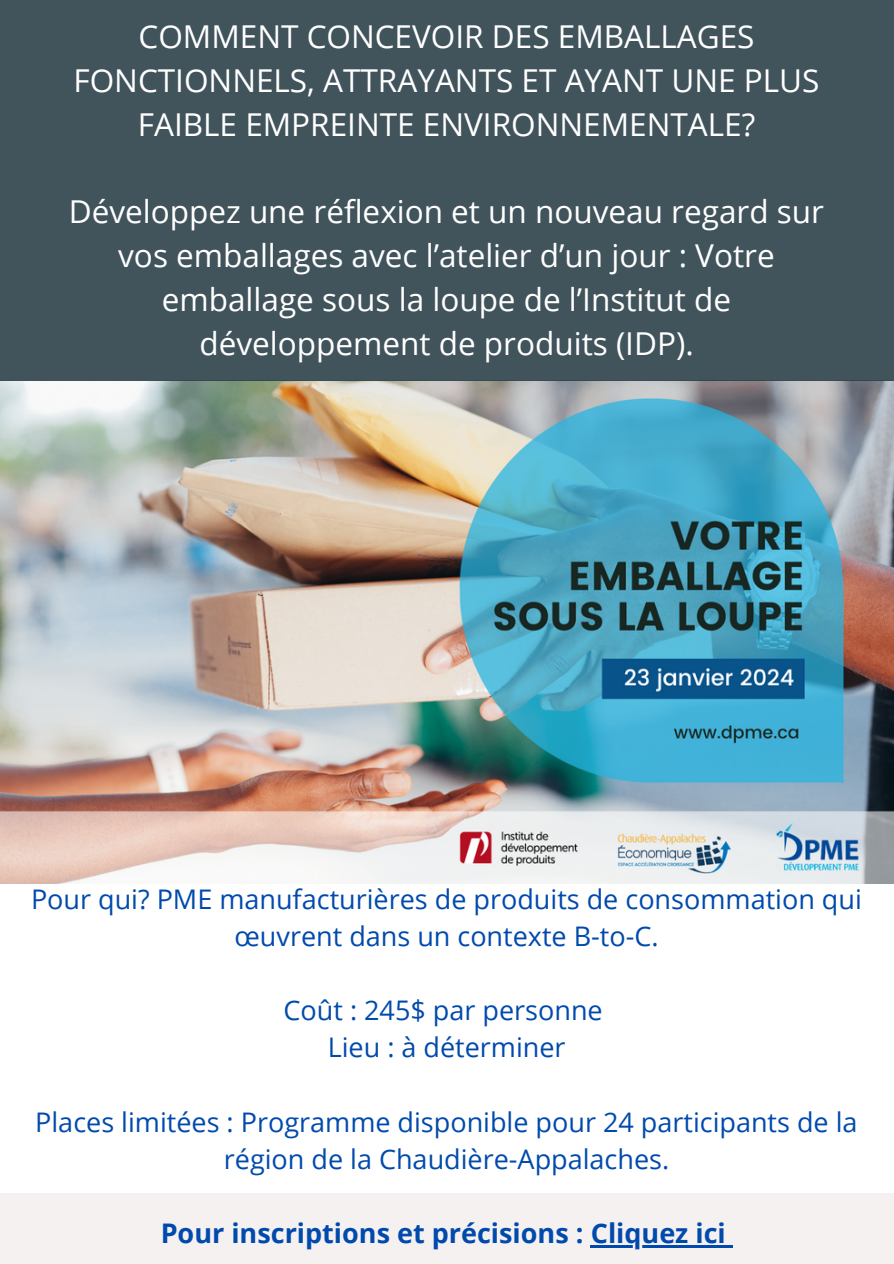
<style>
.page{position:relative;width:894px;height:1264px;background:#fff}
.page>*{position:absolute;margin:0;border:0;box-sizing:border-box;transform-origin:0 0}
.t1{font:31.5px/43.8px "Open Sans";color:#fff;text-align:center}
.t2{font:27px/37.2px "Open Sans";color:#004aad;text-align:center}
.t3{font:700 27px "Open Sans";color:#004aad}
</style>
<div class="page">
<img style="left:0;top:380px;width:893px;height:503px">
<div style="left:0;top:1192px;width:893px;height:71px;background:#f6f1f1"></div>
<div style="left:0;top:0;width:893px;height:380px;background:#41535b"></div>
<hr style="left:590px;top:1245px;width:135px;height:2px;background:#004aad">
<svg style="left:725px;top:1245px;width:7px;height:2px"></svg>
<p class="t1" style="left:73px;top:14px;width:747px">COMMENT CONCEVOIR DES EMBALLAGES<br>FONCTIONNELS, ATTRAYANTS ET AYANT UNE PLUS<br>FAIBLE EMPREINTE ENVIRONNEMENTALE?</p>
<p class="t1" style="left:69px;top:189px;width:756px">Développez une réflexion et un nouveau regard sur vos emballages avec l’atelier d’un jour : Votre emballage sous la loupe de l’Institut de développement de produits (IDP).</p>
<p class="t2" style="left:31px;top:879px;width:832px">Pour qui? PME manufacturières de produits de consommation qui œuvrent dans un contexte B-to-C.</p>
<p class="t2" style="left:283px;top:991px;width:320px">Coût : 245$ par personne</p>
<p class="t2" style="left:328px;top:1028px;width:239px">Lieu : à déterminer</p>
<p class="t2" style="left:35px;top:1102px;width:823px">Places limitées : Programme disponible pour 24 participants de la région de la Chaudière-Appalaches.</p>
<p class="t3" style="left:161px;top:1214px;width:566px">Pour inscriptions et précisions : Cliquez ici</p>
</div>
